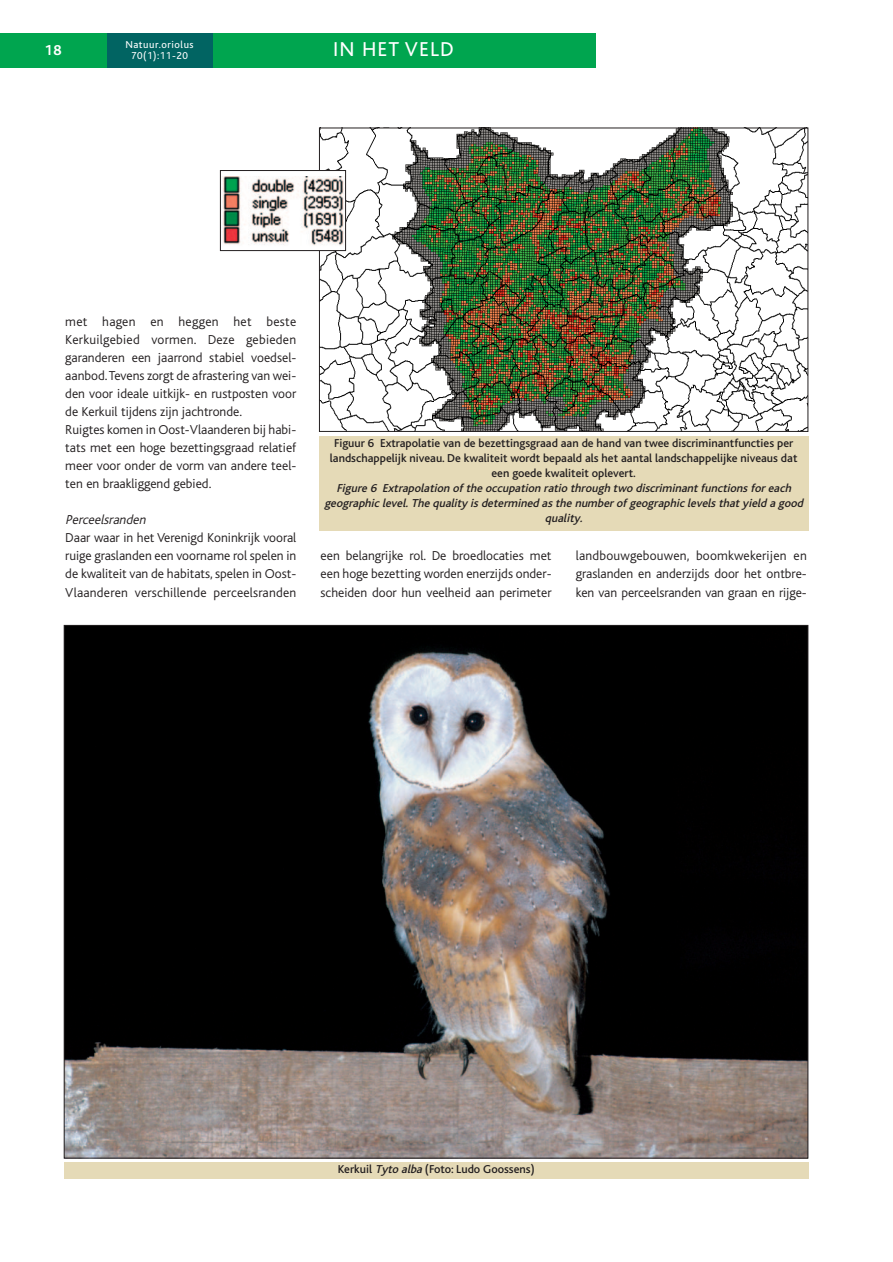
<style>
.page{position:relative;width:893px;height:1262px;background:#fff}
.page>*{position:absolute;margin:0;border:0;box-sizing:border-box;transform-origin:0 0}
.t1{font:21px "Bliss";letter-spacing:.05em;color:#fff}
.t2{font:700 15px "Bliss";color:#fff}
.t3{font:300 13.5px/18px "Bliss";color:#231f20;text-align:justify}
.t4{font:italic 300 13.5px "Bliss";color:#231f20}
.t5{font:500 12px/15px "Bliss";color:#231f20;text-align:center}
.t6{font:italic 500 12px/15px "Bliss";color:#231f20;text-align:center}
.t7{font:10.5px "Bliss";letter-spacing:.05em;color:#fff}
.s1{font-style:italic}
</style>
<div class="page">
<div style="left:213px;top:33px;width:382px;height:34px;background:#00a54f"></div>
<div style="left:106px;top:33px;width:107px;height:34px;background:#016462"></div>
<div style="left:0;top:33px;width:106px;height:34px;background:#00a54f"></div>
<img style="left:321px;top:130px;width:485px;height:300px">
<div style="left:319px;top:128px;width:489px;height:304px;border:1px solid #231f20"></div>
<div style="left:319px;top:436px;width:489px;height:94px;background:#e5dab7"></div>
<img style="left:66px;top:627px;width:740px;height:529px">
<div style="left:64px;top:1162px;width:744px;height:16px;background:#e5dab7"></div>
<div style="left:220px;top:170px;width:125px;height:80px;background:#fff"></div>
<img style="left:222px;top:176px;width:122px;height:70px">
<div style="left:220px;top:170px;width:126px;height:81px;border:1px solid #231f20"></div>
<p class="t2" style="left:45px;top:44px;width:19px">18</p>
<p class="t7" style="left:125px;top:41px;width:70px">Natuur.oriolus</p>
<p class="t7" style="left:131px;top:51px;width:58px">70(1):11-20</p>
<h1 class="t1" style="left:333px;top:42px;width:122px">IN HET VELD</h1>
<p class="t3" style="left:65px;top:314px;width:232px;text-align:left">met hagen en heggen het beste Kerkuilgebied vormen. Deze gebieden garanderen een jaarrond stabiel voedsel&shy;aanbod.Tevens zorgt de afrastering van wei&shy;den voor ideale uitkijk- en rustposten voor de Kerkuil tijdens zijn jachtronde.<br>Ruigtes komen in Oost-Vlaanderen bij habi&shy;tats met een hoge bezettingsgraad relatief meer voor onder de vorm van andere teel&shy;ten en braakliggend gebied.</p>
<p class="t4" style="left:65px;top:515px;width:84px">Perceelsranden</p>
<p class="t3" style="left:65px;top:530px;width:232px">Daar waar in het Verenigd Koninkrijk vooral ruige graslanden een voorname rol spelen in de kwaliteit van de habitats, spelen in Oost-Vlaanderen verschillende perceelsranden</p>
<p class="t5" style="left:330px;top:437px;width:469px">Figuur 6 Extrapolatie van de bezettingsgraad aan de hand van twee discriminantfuncties per landschappelijk niveau. De kwaliteit wordt bepaald als het aantal landschappelijke niveaus dat een goede kwaliteit oplevert.</p>
<p class="t6" style="left:324px;top:482px;width:482px">Figure 6 Extrapolation of the occupation ratio through two discriminant functions foreach geographic level.The quality is determined as the numberof geographic levels that yield a good quality.</p>
<p class="t3" style="left:320px;top:548px;width:232px">een belangrijke rol. De broedlocaties met een hoge bezetting worden enerzijds onder&shy;scheiden door hun veelheid aan perimeter</p>
<p class="t3" style="left:576px;top:548px;width:232px">landbouwgebouwen, boomkwekerijen en graslanden en anderzijds door het ontbre&shy;ken van perceelsranden van graan en rijge-</p>
<p class="t5" style="left:338px;top:1163px;width:198px">Kerkuil <span class="s1">Tyto alba</span> (Foto: Ludo Goossens)</p>
</div>
